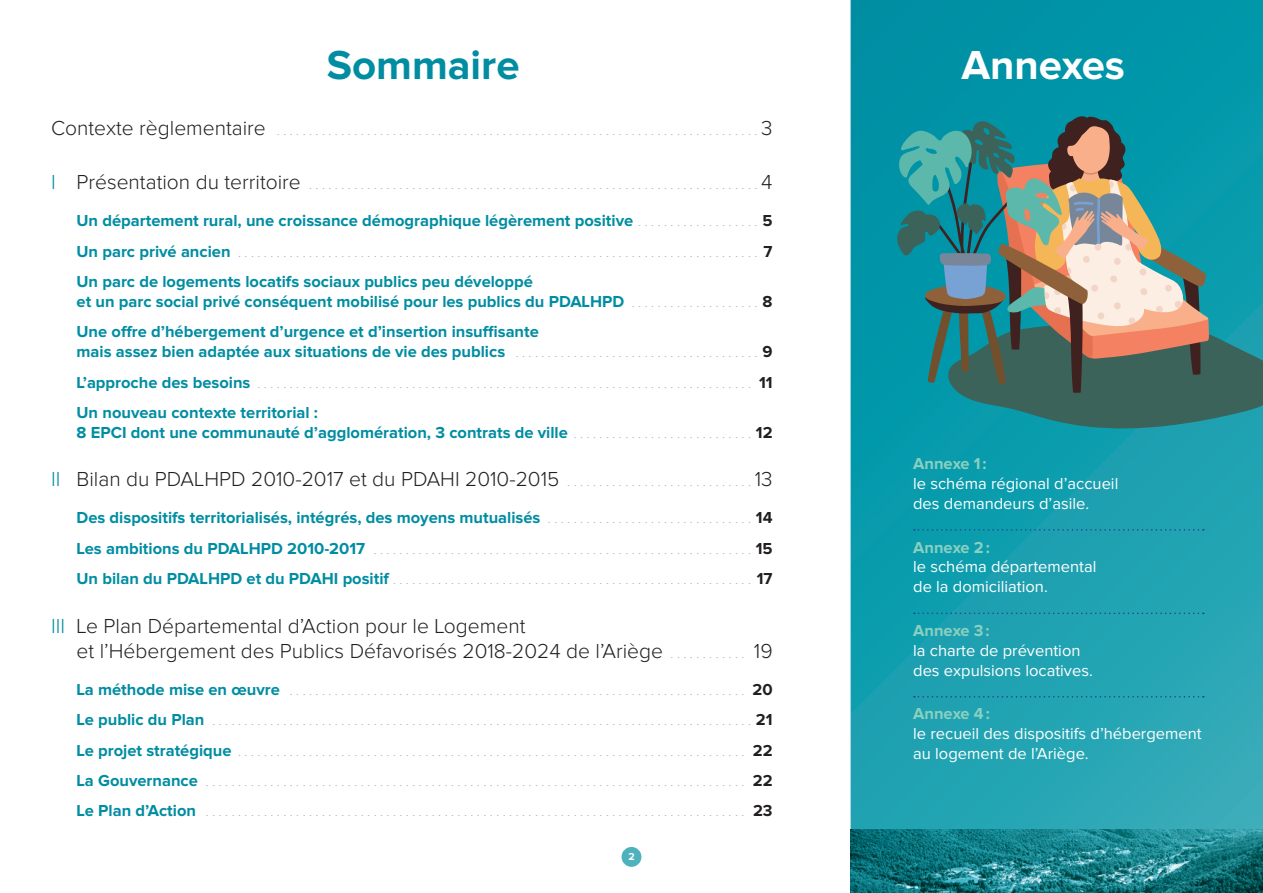
<style>
.page{position:relative;width:1263px;height:893px;background:#fff}
.page>*{position:absolute;margin:0;border:0;box-sizing:border-box;transform-origin:0 0}
.t1{font:700 42px "Proxima Nova";color:#008da2}
.t2{font:700 42px "Proxima Nova";color:#fff}
.t3{font:300 21px/25.2px "Proxima Nova";color:#231f20}
.t4{font:700 16.5px/19.8px "Proxima Nova";color:#008da2}
.t5{font:16.5px/19.8px "Proxima Nova";color:#fff}
.t6{font:700 16.5px "Proxima Nova";color:#8ad0c0}
.t7{font:300 13.5px "Proxima Nova";color:#a8a9ad}
.t8{font:700 10.5px "Proxima Nova";color:#fff}
.s1{font-size:21px;color:#231f20}
.s2{font-size:21px;color:#008da2}
.s3{font-weight:300;font-size:13.5px;color:#a8a9ad}
.s4{color:#231f20}
.s5{font-weight:700;font-size:16.5px;color:#008da2}
.s6{font-weight:700;font-size:16.5px;color:#231f20}
.s7{color:#008da2}
.s8{font-size:13.5px;color:#a8a9ad}
</style>
<div class="page">
<div style="left:621px;top:847px;width:20px;height:20px;background:#4eb2bc;border-radius:50%"></div>
<svg style="left:850px;top:0;width:413px;height:829px;background:#169eaf"></svg>
<svg style="left:914px;top:529px;width:290px;height:2px"></svg>
<svg style="left:914px;top:612px;width:290px;height:2px"></svg>
<svg style="left:914px;top:696px;width:290px;height:1px"></svg>
<svg style="left:897px;top:116px;width:366px;height:312px;background:#4e8b89"></svg>
<img style="left:850px;top:829px;width:413px;height:64px">
<h1 class="t1" style="left:327px;top:46px;width:194px">Sommaire</h1>
<h1 class="t2" style="left:961px;top:46px;width:165px">Annexes</h1>
<p class="t7" style="left:51px;top:123px;width:723px"><span class="s1">Contexte règlementaire</span> . . . . . . . . . . . . . . . . . . . . . . . . . . . . . . . . . . . . . . . . . . . . . . . . . . . . . . . . . . . . . . . . . . . . . . . . . . . <span class="s1">3</span></p>
<p class="t7" style="left:51px;top:177px;width:723px"><span class="s2">I</span> <span class="s1">Présentation du territoire</span> . . . . . . . . . . . . . . . . . . . . . . . . . . . . . . . . . . . . . . . . . . . . . . . . . . . . . . . . . . . . . . . . . . . . . . <span class="s1">4</span></p>
<p class="t4" style="left:77px;top:212px;width:697px">Un département rural, une croissance démographique légèrement positive <span class="s3">. . . . . . . . . . . . . . . . . . .</span> <span class="s4">5</span></p>
<p class="t7" style="left:77px;top:245px;width:697px"><span class="s5">Un parc privé ancien</span> . . . . . . . . . . . . . . . . . . . . . . . . . . . . . . . . . . . . . . . . . . . . . . . . . . . . . . . . . . . . . . . . . . . . . . . . . . . . . . . . . <span class="s6">7</span></p>
<p class="t4" style="left:77px;top:272px;width:697px">Un parc de logements locatifs sociaux publics peu développé<br>et un parc social privé conséquent mobilisé pour les publics du PDALHPD <span class="s3">. . . . . . . . . . . . . . . . . . . .</span> <span class="s4">8</span></p>
<p class="t4" style="left:77px;top:323px;width:697px">Une offre d’hébergement d’urgence et d’insertion insuffisante<br>mais assez bien adaptée aux situations de vie des publics <span class="s3">. . . . . . . . . . . . . . . . . . . . . . . . . . . . . . . . . . . . . .</span> <span class="s4">9</span></p>
<p class="t7" style="left:77px;top:376px;width:697px"><span class="s5">L’approche des besoins</span> . . . . . . . . . . . . . . . . . . . . . . . . . . . . . . . . . . . . . . . . . . . . . . . . . . . . . . . . . . . . . . . . . . . . . . . . . . . . . <span class="s6">11</span></p>
<p class="t4" style="left:77px;top:403px;width:697px">Un nouveau contexte territorial :<br>8 EPCI dont une communauté d’agglomération, 3 contrats de ville <span class="s3">. . . . . . . . . . . . . . . . . . . . . . . . . . . .</span> <span class="s4">12</span></p>
<h2 class="t3" style="left:51px;top:467px;width:723px"><span class="s7">II</span> Bilan du PDALHPD 2010-2017 et du PDAHI 2010-2015 <span class="s8">. . . . . . . . . . . . . . . . . . . . . . . . . . . . .</span> 13</h2>
<p class="t4" style="left:77px;top:509px;width:697px">Des dispositifs territorialisés, intégrés, des moyens mutualisés <span class="s3">. . . . . . . . . . . . . . . . . . . . . . . . . . . . . . . .</span> <span class="s4">14</span></p>
<p class="t7" style="left:77px;top:542px;width:697px"><span class="s5">Les ambitions du PDALHPD 2010-2017</span> . . . . . . . . . . . . . . . . . . . . . . . . . . . . . . . . . . . . . . . . . . . . . . . . . . . . . . . . . . . <span class="s6">15</span></p>
<p class="t7" style="left:77px;top:572px;width:697px"><span class="s5">Un bilan du PDALHPD et du PDAHI positif</span> . . . . . . . . . . . . . . . . . . . . . . . . . . . . . . . . . . . . . . . . . . . . . . . . . . . . . . . . <span class="s6">17</span></p>
<h2 class="t3" style="left:77px;top:614px;width:697px;text-indent:-26px"><span class="s7">III</span> Le Plan Départemental d’Action pour le Logement<br>et l’Hébergement des Publics Défavorisés 2018-2024 de l’Ariège <span class="s8">. . . . . . . . . . . .</span> 19</h2>
<p class="t7" style="left:77px;top:683px;width:697px"><span class="s5">La méthode mise en œuvre</span> . . . . . . . . . . . . . . . . . . . . . . . . . . . . . . . . . . . . . . . . . . . . . . . . . . . . . . . . . . . . . . . . . . . . . . . <span class="s6">20</span></p>
<p class="t7" style="left:77px;top:713px;width:697px"><span class="s5">Le public du Plan</span> . . . . . . . . . . . . . . . . . . . . . . . . . . . . . . . . . . . . . . . . . . . . . . . . . . . . . . . . . . . . . . . . . . . . . . . . . . . . . . . . . . . . <span class="s6">21</span></p>
<p class="t7" style="left:77px;top:744px;width:697px"><span class="s5">Le projet stratégique</span> . . . . . . . . . . . . . . . . . . . . . . . . . . . . . . . . . . . . . . . . . . . . . . . . . . . . . . . . . . . . . . . . . . . . . . . . . . . . . . . <span class="s6">22</span></p>
<p class="t7" style="left:77px;top:774px;width:697px"><span class="s5">La Gouvernance</span> . . . . . . . . . . . . . . . . . . . . . . . . . . . . . . . . . . . . . . . . . . . . . . . . . . . . . . . . . . . . . . . . . . . . . . . . . . . . . . . . . . . . <span class="s6">22</span></p>
<p class="t7" style="left:77px;top:804px;width:697px"><span class="s5">Le Plan d’Action</span> . . . . . . . . . . . . . . . . . . . . . . . . . . . . . . . . . . . . . . . . . . . . . . . . . . . . . . . . . . . . . . . . . . . . . . . . . . . . . . . . . . . . <span class="s6">23</span></p>
<p class="t8" style="left:628px;top:852px;width:8px">2</p>
<p class="t6" style="left:913px;top:456px;width:75px">Annexe 1 :</p>
<p class="t5" style="left:913px;top:474px;width:207px">le schéma régional d’accueil des demandeurs d’asile.</p>
<p class="t6" style="left:913px;top:539px;width:78px">Annexe 2 :</p>
<p class="t5" style="left:913px;top:558px;width:185px">le schéma départemental de la domiciliation.</p>
<p class="t6" style="left:913px;top:623px;width:78px">Annexe 3 :</p>
<p class="t5" style="left:913px;top:641px;width:181px">la charte de prévention des expulsions locatives.</p>
<p class="t6" style="left:913px;top:706px;width:78px">Annexe 4 :</p>
<p class="t5" style="left:913px;top:724px;width:290px">le recueil des dispositifs d’hébergement au logement de l’Ariège.</p>
</div>
